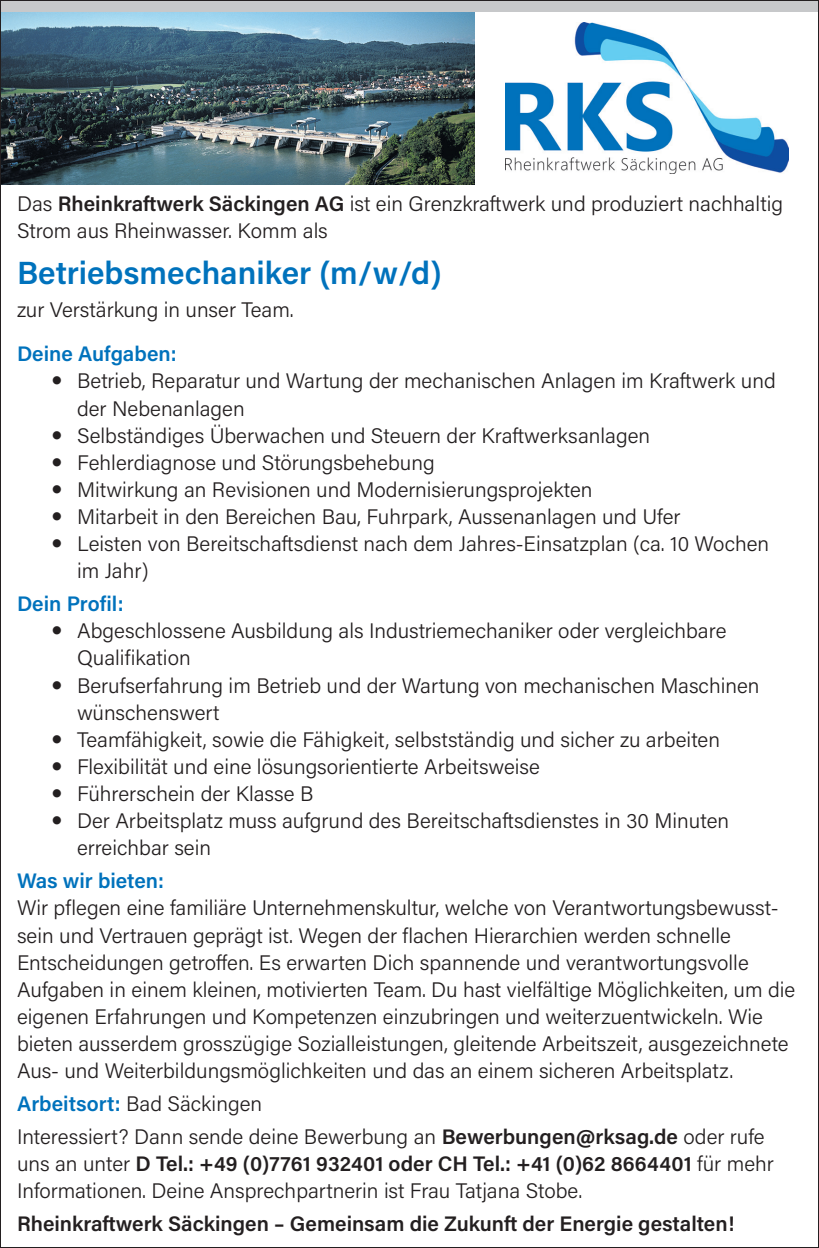
<style>
.page{position:relative;width:819px;height:1248px;background:#fff}
.page>*{position:absolute;margin:0;border:0;box-sizing:border-box;transform-origin:0 0}
.t1{font:600 32px "Acumin Pro";color:#0072bc}
.t2{font:300 21px/27.2px "Acumin Pro";color:#231f20}
.t3{font:600 21px "Acumin Pro";color:#231f20}
.t4{font:600 21px "Acumin Pro";color:#0072bc}
.s1{font-weight:600}
.s2{font-weight:600;color:#0072bc}
</style>
<div class="page">
<img style="left:2px;top:11px;width:472px;height:173px">
<img style="left:505px;top:23px;width:283px;height:150px">
<div style="left:0;top:0;width:818px;height:11px;background:#c7c8ca"></div>
<p class="t2" style="left:17px;top:189px;width:767px">Das <span class="s1">Rheinkraftwerk Säckingen AG</span> ist ein Grenzkraftwerk und produziert nachhaltig<br>Strom aus Rheinwasser. Komm als</p>
<p class="t1" style="left:17px;top:251px;width:426px">Betriebsmechaniker (m/w/d)</p>
<p class="t2" style="left:17px;top:295px;width:278px">zur Verstärkung in unser Team.</p>
<p class="t4" style="left:17px;top:339px;width:161px">Deine Aufgaben:</p>
<p class="t2" style="left:77px;top:366px;width:700px">Betrieb, Reparatur und Wartung der mechanischen Anlagen im Kraftwerk und der Nebenanlagen</p>
<p class="t2" style="left:77px;top:421px;width:574px">Selbständiges Überwachen und Steuern der Kraftwerksanlagen</p>
<p class="t2" style="left:77px;top:448px;width:359px">Fehlerdiagnose und Störungsbehebung</p>
<p class="t2" style="left:77px;top:475px;width:517px">Mitwirkung an Revisionen und Modernisierungsprojekten</p>
<p class="t2" style="left:77px;top:502px;width:605px">Mitarbeit in den Bereichen Bau, Fuhrpark, Aussenanlagen und Ufer</p>
<p class="t2" style="left:77px;top:529px;width:693px">Leisten von Bereitschaftsdienst nach dem Jahres-Einsatzplan (ca. 10 Wochen im Jahr)</p>
<p class="t4" style="left:17px;top:589px;width:108px">Dein Profil:</p>
<p class="t2" style="left:77px;top:616px;width:650px">Abgeschlossene Ausbildung als Industriemechaniker oder vergleichbare<br>Qualifikation</p>
<p class="t2" style="left:77px;top:670px;width:683px">Berufserfahrung im Betrieb und der Wartung von mechanischen Maschinen wünschenswert</p>
<p class="t2" style="left:77px;top:725px;width:644px">Teamfähigkeit, sowie die Fähigkeit, selbstständig und sicher zu arbeiten</p>
<p class="t2" style="left:77px;top:752px;width:464px">Flexibilität und eine lösungsorientierte Arbeitsweise</p>
<p class="t2" style="left:77px;top:779px;width:238px">Führerschein der Klasse B</p>
<p class="t2" style="left:77px;top:806px;width:653px">Der Arbeitsplatz muss aufgrund des Bereitschaftsdienstes in 30 Minuten erreichbar sein</p>
<p class="t4" style="left:17px;top:866px;width:149px">Was wir bieten:</p>
<p class="t2" style="left:17px;top:893px;width:779px">Wir pflegen eine familiäre Unternehmenskultur, welche von Verantwortungsbewusst&shy;sein und Vertrauen geprägt ist. Wegen der flachen Hierarchien werden schnelle Entscheidungen getroffen. Es erwarten Dich spannende und verantwortungsvolle Aufgaben in einem kleinen, motivierten Team. Du hast vielfältige Möglichkeiten, um die eigenen Erfahrungen und Kompetenzen einzubringen und weiterzuentwickeln. Wie bieten ausserdem grosszügige Sozialleistungen, gleitende Arbeitszeit, ausgezeichnete Aus- und Weiterbildungsmöglichkeiten und das an einem sicheren Arbeitsplatz.</p>
<p class="t2" style="left:17px;top:1089px;width:246px"><span class="s2">Arbeitsort:</span> Bad Säckingen</p>
<p class="t2" style="left:17px;top:1121px;width:758px">Interessiert? Dann sende deine Bewerbung an <span class="s1">Bewerbungen@rksag.de</span> oder rufe uns an unter <span class="s1">D Tel.: +49 (0)7761 932401 oder CH Tel.: +41 (0)62 8664401</span> für mehr<br>Informationen. Deine Ansprechpartnerin ist Frau Tatjana Stobe.</p>
<p class="t3" style="left:17px;top:1208px;width:718px">Rheinkraftwerk Säckingen – Gemeinsam die Zukunft der Energie gestalten!</p>
</div>
